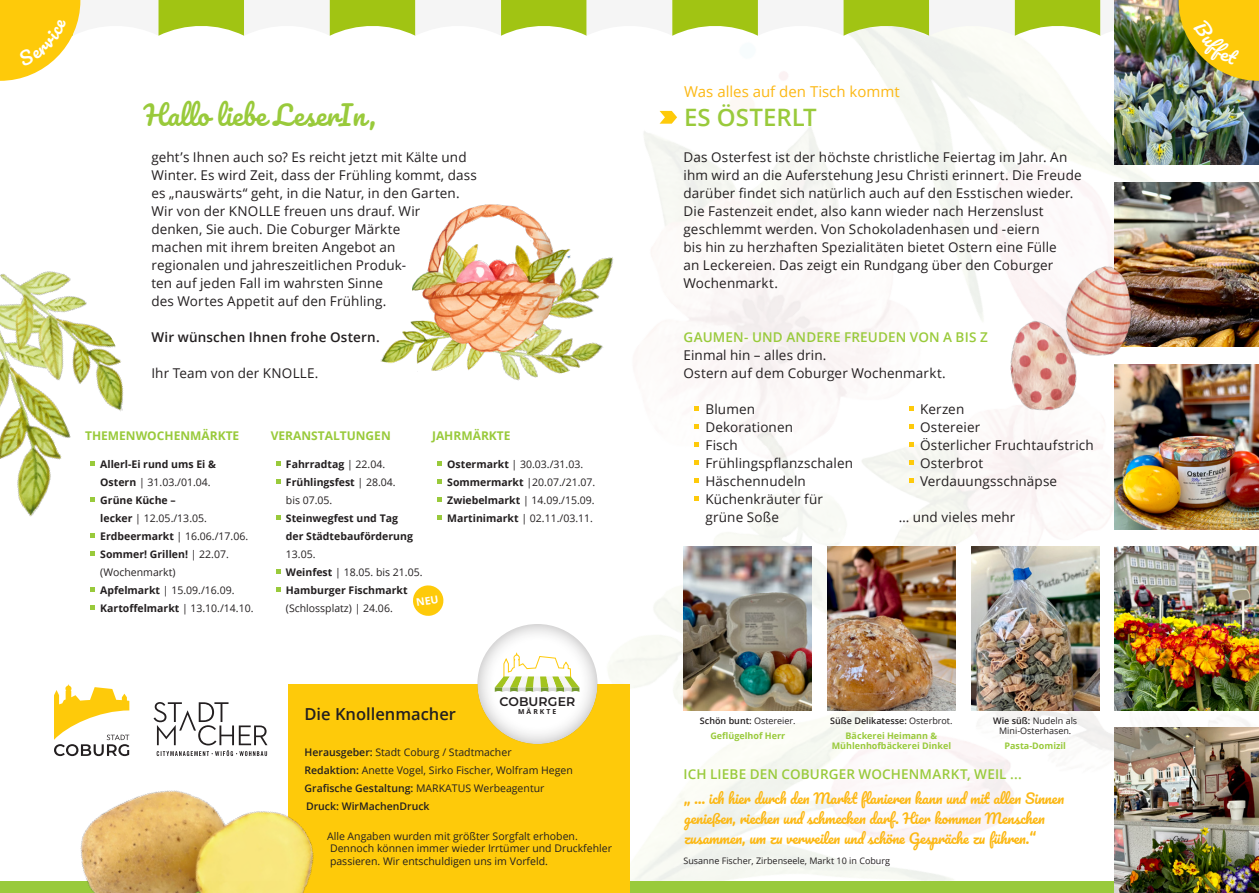
<style>
.page{position:relative;width:1259px;height:893px;background:#fff}
.page>*{position:absolute;margin:0;border:0;box-sizing:border-box;transform-origin:0 0}
.t1{font:27px "Pacifico";color:#99ca3b}
.t2{font:600 24px "Open Sans";letter-spacing:.005em;color:#99ca3b}
.t3{font:600 16.5px "Open Sans";color:#231f20}
.t4{font:15px "Open Sans";color:#fcb814}
.t5{font:13.95px/20.2px "Pacifico";color:#fcb814}
.t6{font:13.5px/18px "Open Sans";letter-spacing:.01em;color:#231f20}
.t7{font:600 13.5px "Open Sans";letter-spacing:.01em;color:#99ca3b}
.t8{font:600 13.5px "Open Sans";letter-spacing:.01em;color:#231f20}
.t9{font:600 12.45px "Montserrat";letter-spacing:.01em;color:#231f20}
.t10{font:700 12px "Open Sans";color:#99ca3b}
.t11{font:10.5px/18px "Open Sans";color:#231f20}
.t12{font:700 10.5px/18px "Open Sans";color:#231f20}
.t13{font:600 10.5px "Open Sans";color:#231f20}
.t14{font:9px/10.8px "Open Sans";color:#231f20;text-align:center}
.t15{font:700 9px/10.8px "Open Sans";color:#99ca3b;text-align:center}
.t16{font:600 9px "Open Sans";color:#231f20}
.t17{font:700 6.9px "Open Sans";letter-spacing:.3em;color:#231f20}
.s1{font-weight:400}
.s2{font-weight:700}
.s3{font-weight:600}
</style>
<div class="page">
<img style="left:629px;top:640px;width:398px;height:242px">
<img style="left:978px;top:81px;width:236px;height:266px">
<img style="left:833px;top:369px;width:317px;height:231px">
<img style="left:608px;top:404px;width:253px;height:347px">
<img style="left:960px;top:640px;width:299px;height:188px">
<img style="left:1114px;top:182px;width:145px;height:164px">
<img style="left:1114px;top:81px;width:145px;height:83px">
<div style="left:0;top:882px;width:1259px;height:11px;background:#99ca3b"></div>
<div style="left:287px;top:684px;width:342px;height:209px;background:#feca0a"></div>
<img style="left:12px;top:692px;width:302px;height:201px">
<svg style="left:154px;top:702px;width:113px;height:54px"></svg>
<div style="left:476px;top:623px;width:123px;height:123px;background:#231f20;opacity:.4"></div>
<svg style="left:495px;top:652px;width:84px;height:40px"></svg>
<svg style="left:659px;top:111px;width:18px;height:13px"></svg>
<svg style="left:54px;top:684px;width:75px;height:72px"></svg>
<svg style="left:90px;top:533px;width:5px;height:4px"></svg>
<svg style="left:90px;top:551px;width:5px;height:4px"></svg>
<svg style="left:90px;top:587px;width:5px;height:4px"></svg>
<svg style="left:90px;top:605px;width:5px;height:4px"></svg>
<svg style="left:437px;top:461px;width:5px;height:4px"></svg>
<svg style="left:437px;top:479px;width:5px;height:4px"></svg>
<svg style="left:437px;top:497px;width:5px;height:4px"></svg>
<svg style="left:437px;top:515px;width:5px;height:4px"></svg>
<svg style="left:276px;top:461px;width:4px;height:4px"></svg>
<svg style="left:276px;top:479px;width:4px;height:4px"></svg>
<svg style="left:276px;top:515px;width:4px;height:4px"></svg>
<svg style="left:276px;top:569px;width:4px;height:4px"></svg>
<svg style="left:276px;top:587px;width:4px;height:4px"></svg>
<img style="left:971px;top:547px;width:128px;height:164px">
<img style="left:683px;top:547px;width:128px;height:164px">
<img style="left:827px;top:547px;width:128px;height:164px">
<img style="left:505px;top:257px;width:135px;height:133px">
<img style="left:381px;top:321px;width:136px;height:51px">
<img style="left:0;top:271px;width:124px;height:246px">
<svg style="left:694px;top:407px;width:5px;height:4px"></svg>
<svg style="left:694px;top:425px;width:5px;height:4px"></svg>
<svg style="left:694px;top:443px;width:5px;height:4px"></svg>
<svg style="left:694px;top:461px;width:5px;height:4px"></svg>
<svg style="left:694px;top:479px;width:5px;height:4px"></svg>
<svg style="left:694px;top:497px;width:5px;height:4px"></svg>
<svg style="left:909px;top:407px;width:5px;height:4px"></svg>
<svg style="left:909px;top:425px;width:5px;height:4px"></svg>
<svg style="left:909px;top:443px;width:5px;height:4px"></svg>
<svg style="left:909px;top:461px;width:5px;height:4px"></svg>
<svg style="left:909px;top:479px;width:5px;height:4px"></svg>
<img style="left:1114px;top:547px;width:145px;height:164px">
<img style="left:1114px;top:728px;width:145px;height:165px">
<img style="left:1114px;top:364px;width:145px;height:165px">
<img style="left:1057px;top:262px;width:83px;height:94px">
<img style="left:1003px;top:318px;width:88px;height:99px">
<img style="left:412px;top:204px;width:165px;height:165px">
<svg style="left:0;top:0;width:1259px;height:81px"></svg>
<svg style="left:413px;top:585px;width:31px;height:31px"></svg>
<p class="t4" style="left:684px;top:81px;width:217px">Was alles auf den Tisch kommt</p>
<p class="t1" style="left:144px;top:101px;width:234px">Hallo liebe LeserIn ,</p>
<p class="t2" style="left:684px;top:101px;width:134px">ES ÖSTERLT</p>
<p class="t6" style="left:151px;top:148px;width:327px">geht’s Ihnen auch so? Es reicht jetzt mit Kälte und Winter. Es wird Zeit, dass der Frühling kommt, dass es „nauswärts“ geht, in die Natur, in den Garten.<br>Wir von der KNOLLE freuen uns drauf. Wir<br>denken, Sie auch. Die Coburger Märkte<br>machen mit ihrem breiten Angebot an<br>regionalen und jahreszeitlichen Produk-<br>ten auf jeden Fall im wahrsten Sinne<br>des Wortes Appetit auf den Frühling.</p>
<p class="t8" style="left:151px;top:328px;width:230px">Wir wünschen Ihnen frohe Ostern.</p>
<p class="t6" style="left:151px;top:364px;width:168px">Ihr Team von der KNOLLE.</p>
<p class="t10" style="left:85px;top:427px;width:156px">THEMENWOCHENMÄRKTE</p>
<p class="t12" style="left:100px;top:455px;width:117px">Allerl-Ei rund ums Ei &amp;<br>Ostern <span class="s1">| 31.03./01.04.</span></p>
<p class="t12" style="left:100px;top:491px;width:108px">Grüne Küche – lecker <span class="s1">| 12.05./13.05.</span></p>
<p class="t11" style="left:100px;top:527px;width:149px"><span class="s2">Erdbeermarkt</span> | 16.06./17.06.</p>
<p class="t11" style="left:100px;top:545px;width:130px"><span class="s2">Sommer! Grillen!</span> | 22.07. (Wochenmarkt)</p>
<p class="t11" style="left:100px;top:581px;width:136px"><span class="s2">Apfelmarkt</span> | 15.09./16.09.</p>
<p class="t12" style="left:100px;top:599px;width:155px">Kartoffelmarkt <span class="s1">| 13.10./14.10.</span></p>
<p class="t10" style="left:271px;top:427px;width:122px">VERANSTALTUNGEN</p>
<p class="t12" style="left:286px;top:455px;width:101px">Fahrradtag <span class="s1">| 22.04.</span></p>
<p class="t11" style="left:286px;top:473px;width:111px"><span class="s2">Frühlingsfest</span> | 28.04. bis 07.05.</p>
<p class="t12" style="left:286px;top:509px;width:129px">Steinwegfest und Tag der Städtebauförderung<br><span class="s1">13.05.</span></p>
<p class="t11" style="left:286px;top:563px;width:138px"><span class="s2">Weinfest</span> | 18.05. bis 21.05.</p>
<p class="t11" style="left:286px;top:581px;width:123px"><span class="s2">Hamburger Fischmarkt </span>(Schlossplatz) | 24.06.</p>
<p class="t10" style="left:432px;top:427px;width:80px">JAHRMÄRKTE</p>
<p class="t11" style="left:447px;top:455px;width:137px"><span class="s2">Ostermarkt</span> | 30.03./31.03.</p>
<p class="t11" style="left:447px;top:473px;width:149px"><span class="s2">Sommermarkt</span> |20.07./21.07.</p>
<p class="t11" style="left:447px;top:491px;width:149px"><span class="s2">Zwiebelmarkt</span> | 14.09./15.09.</p>
<p class="t11" style="left:447px;top:509px;width:147px"><span class="s2">Martinimarkt</span> | 02.11./03.11.</p>
<p class="t9" style="left:499px;top:693px;width:77px">COBURGER</p>
<p class="t3" style="left:304px;top:703px;width:153px">Die Knollenmacher</p>
<p class="t11" style="left:304px;top:743px;width:209px"><span class="s3">Herausgeber:</span> Stadt Coburg / Stadtmacher</p>
<p class="t11" style="left:304px;top:761px;width:270px"><span class="s3">Redaktion:</span> Anette Vogel, Sirko Fischer, Wolfram Hegen</p>
<p class="t13" style="left:304px;top:781px;width:241px">Grafische Gestaltung: <span class="s1">MARKATUS Werbeagentur</span></p>
<p class="t13" style="left:306px;top:799px;width:125px">Druck: WirMachenDruck</p>
<p class="t11" style="left:327px;top:829px;width:286px;line-height:12.6px">Alle Angaben wurden mit größter Sorgfalt erhoben.<br>Dennoch können immer wieder Irrtümer und Druckfehler passieren. Wir entschuldigen uns im Vorfeld.</p>
<p class="t17" style="left:518px;top:707px;width:40px">MÄRKTE</p>
<p class="t6" style="left:683px;top:148px;width:400px">Das Osterfest ist der höchste christliche Feiertag im Jahr. An ihm wird an die Auferstehung Jesu Christi erinnert. Die Freude darüber findet sich natürlich auch auf den Esstischen wieder.<br>Die Fastenzeit endet, also kann wieder nach Herzenslust geschlemmt werden. Von Schokoladenhasen und -eiern<br>bis hin zu herzhaften Spezialitäten bietet Ostern eine Fülle<br>an Leckereien. Das zeigt ein Rundgang über den Coburger Wochenmarkt.</p>
<p class="t7" style="left:683px;top:328px;width:306px">GAUMEN- UND ANDERE FREUDEN VON A BIS Z</p>
<p class="t6" style="left:683px;top:346px;width:264px">Einmal hin – alles drin.<br>Ostern auf dem Coburger Wochenmarkt.</p>
<p class="t6" style="left:920px;top:400px;width:46px">Kerzen</p>
<p class="t6" style="left:920px;top:418px;width:62px">Ostereier</p>
<p class="t6" style="left:920px;top:436px;width:175px">Österlicher Fruchtaufstrich</p>
<p class="t6" style="left:920px;top:454px;width:65px">Osterbrot</p>
<p class="t6" style="left:920px;top:472px;width:139px">Verdauungsschnäpse</p>
<p class="t6" style="left:898px;top:508px;width:118px">… und vieles mehr</p>
<p class="t6" style="left:705px;top:400px;width:51px">Blumen</p>
<p class="t6" style="left:705px;top:418px;width:89px">Dekorationen</p>
<p class="t6" style="left:705px;top:436px;width:34px">Fisch</p>
<p class="t6" style="left:705px;top:454px;width:149px">Frühlingspflanzschalen</p>
<p class="t6" style="left:705px;top:472px;width:102px">Häschennudeln</p>
<p class="t6" style="left:705px;top:490px;width:119px">Küchenkräuter für grüne Soße</p>
<p class="t16" style="left:700px;top:714px;width:97px">Schön bunt: <span class="s1">Ostereier.</span></p>
<p class="t15" style="left:710px;top:730px;width:76px">Geflügelhof Herr</p>
<p class="t16" style="left:830px;top:714px;width:124px">Süße Delikatesse: <span class="s1">Osterbrot.</span></p>
<p class="t15" style="left:831px;top:730px;width:121px">Bäckerei Heimann &amp;<br>Mühlenhofbäckerei Dinkel</p>
<p class="t14" style="left:993px;top:715px;width:86px"><span class="s3">Wie süß:</span> Nudeln als<br>Mini-Osterhasen.</p>
<p class="t15" style="left:1004px;top:740px;width:63px">Pasta-Domizil</p>
<p class="t7" style="left:683px;top:765px;width:340px">ICH LIEBE DEN COBURGER WOCHENMARKT, WEIL ...</p>
<p class="t5" style="left:684px;top:789px;width:381px">„ … ich hier durch den Markt flanieren kann und mit allen Sinnen genießen, riechen und schmecken darf. Hier kommen Menschen zusammen, um zu verweilen und schöne Gespräche zu führen.“</p>
<p class="t14" style="left:683px;top:855px;width:208px">Susanne Fischer, Zirbenseele, Markt 10 in Coburg</p>
</div>
